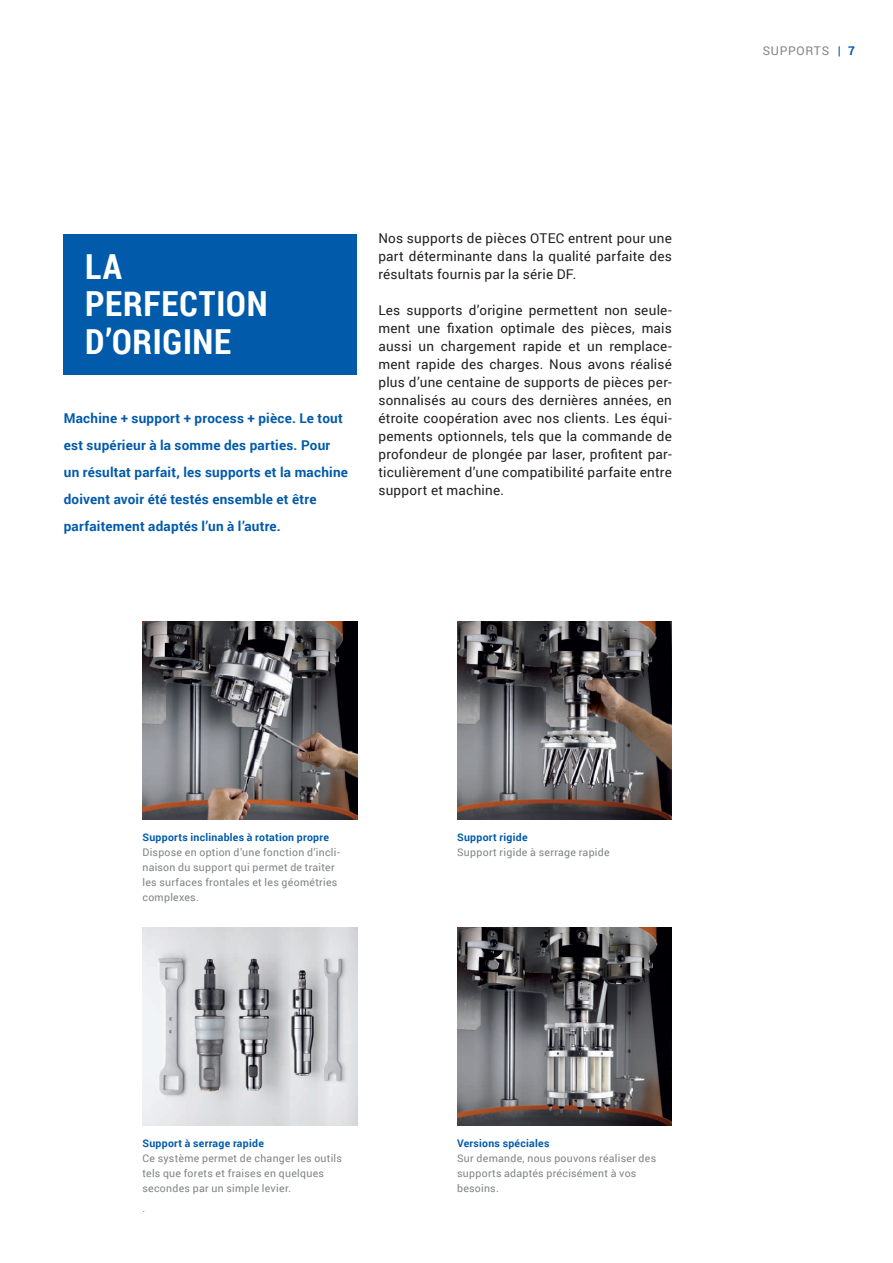
<style>
.page{position:relative;width:893px;height:1263px;background:#fff}
.page>*{position:absolute;margin:0;border:0;box-sizing:border-box;transform-origin:0 0}
.t1{font:700 34.5px/37.5px "Roboto Condensed";letter-spacing:.025em;color:#fff}
.t2{font:13.5px/18px "Roboto";letter-spacing:.015em;color:#231f20;text-align:justify}
.t3{font:700 13.5px/27px "Roboto";letter-spacing:.015em;color:#015aaa}
.t4{font:12px "Roboto";letter-spacing:.055em;color:#808285}
.t5{font:10.5px/15px "Roboto";letter-spacing:.025em;color:#808285}
.t6{font:700 10.5px "Roboto";letter-spacing:.025em;color:#015aaa}
.s1{font-weight:700;color:#015aaa}
</style>
<div class="page">
<img style="left:142px;top:621px;width:215px;height:198px">
<img style="left:143px;top:927px;width:214px;height:198px">
<img style="left:457px;top:621px;width:215px;height:198px">
<img style="left:457px;top:927px;width:215px;height:198px">
<div style="left:64px;top:234px;width:293px;height:140px;background:#015aaa"></div>
<h1 class="t1" style="left:85px;top:246px;width:184px">LA<br>PERFECTION<br>D’ORIGINE</h1>
<p class="t3" style="left:64px;top:405px;width:286px">Machine + support + process + pièce. Le tout est supérieur à la somme des parties. Pour un résultat parfait, les supports et la machine doivent avoir été testés ensemble et être parfaitement adaptés l’un à l’autre.</p>
<p class="t2" style="left:378px;top:229px;width:295px">Nos supports de pièces OTEC entrent pour une part déterminante dans la qualité parfaite des résultats fournis par la série DF.</p>
<p class="t2" style="left:378px;top:301px;width:295px">Les supports d’origine permettent non seule&shy;ment une fixation optimale des pièces, mais aussi un chargement rapide et un remplace&shy;ment rapide des charges. Nous avons réalisé plus d’une centaine de supports de pièces per&shy;sonnalisés au cours des dernières années, en étroite coopération avec nos clients. Les équi&shy;pements optionnels, tels que la commande de profondeur de plongée par laser, profitent par&shy;ticulièrement d’une compatibilité parfaite entre support et machine.</p>
<p class="t4" style="left:763px;top:42px;width:94px">SUPPORTS <span class="s1">| 7</span></p>
<p class="t6" style="left:142px;top:830px;width:188px">Supports inclinables à rotation propre</p>
<p class="t5" style="left:142px;top:845px;width:199px">Dispose en option d’une fonction d’incli&shy;naison du support qui permet de traiter les surfaces frontales et les géométries complexes.</p>
<p class="t6" style="left:142px;top:1136px;width:123px">Support à serrage rapide</p>
<p class="t5" style="left:142px;top:1151px;width:201px">Ce système permet de changer les outils tels que forets et fraises en quelques secondes par un simple levier.</p>
<p class="t5" style="left:142px;top:1200px;width:4px">.</p>
<p class="t6" style="left:457px;top:830px;width:72px">Support rigide</p>
<p class="t5" style="left:457px;top:845px;width:154px">Support rigide à serrage rapide</p>
<p class="t6" style="left:457px;top:1136px;width:94px">Versions spéciales</p>
<p class="t5" style="left:457px;top:1151px;width:201px">Sur demande, nous pouvons réaliser des supports adaptés précisément à vos besoins.</p>
</div>
